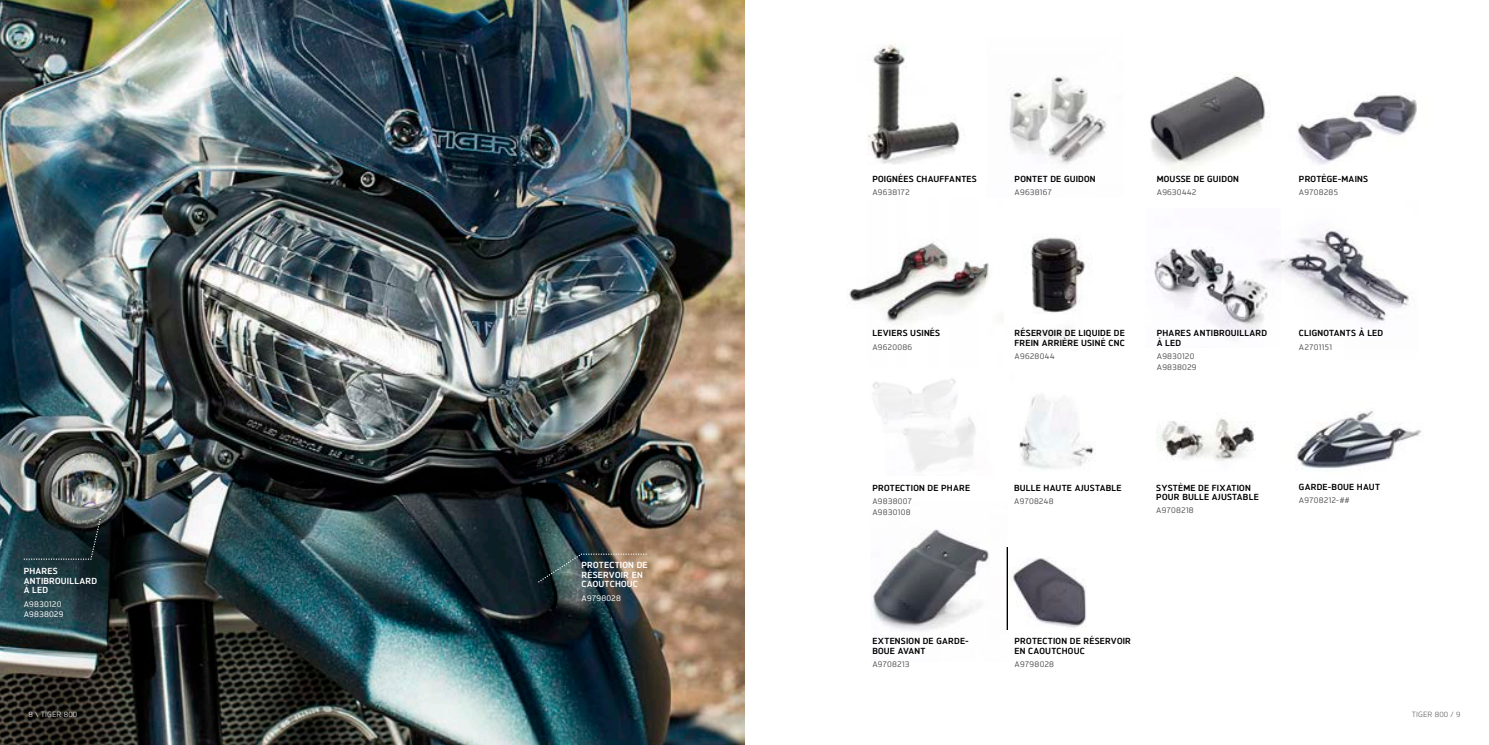
<style>
.page{position:relative;width:1489px;height:745px;background:#fff}
.page>*{position:absolute;margin:0;border:0;box-sizing:border-box;transform-origin:0 0}
.t1{font:700 8.75px/9.4px "Triumph Brokman";letter-spacing:.025em;color:#000}
.t2{font:700 8.75px/9.4px "Triumph Brokman";letter-spacing:.025em;color:#fff}
.t3{font:500 8.12px/10.6px "Triumph Brokman";letter-spacing:.04em;color:#565655}
.t4{font:500 8.12px/10.6px "Triumph Brokman";letter-spacing:.035em;color:#fff}
.t5{font:7.5px "Triumph Brokman";color:#fff}
.t6{font:7.5px "Triumph Brokman";color:#565655}
</style>
<div class="page">
<img style="left:0;top:0;width:744px;height:744px">
<img style="left:867px;top:44px;width:93px;height:120px">
<img style="left:1009px;top:76px;width:98px;height:88px">
<img style="left:849px;top:242px;width:137px;height:83px">
<img style="left:986px;top:237px;width:99px;height:105px">
<img style="left:1297px;top:95px;width:120px;height:70px">
<img style="left:1150px;top:72px;width:119px;height:99px">
<img style="left:1154px;top:247px;width:91px;height:92px">
<img style="left:1245px;top:228px;width:164px;height:109px">
<img style="left:872px;top:378px;width:85px;height:46px">
<img style="left:885px;top:409px;width:82px;height:23px">
<img style="left:1019px;top:394px;width:75px;height:75px">
<img style="left:1156px;top:418px;width:99px;height:43px">
<img style="left:1296px;top:411px;width:126px;height:58px">
<img style="left:871px;top:529px;width:136px;height:102px">
<img style="left:1004px;top:547px;width:82px;height:82px">
<svg style="left:538px;top:553px;width:108px;height:29px;background:#555b57"></svg>
<svg style="left:24px;top:518px;width:77px;height:41px;background:#1d2f34"></svg>
<p class="t2" style="left:24px;top:565px;width:75px">PHARES<br>ANTIBROUILLARD<br>À LED</p>
<p class="t4" style="left:24px;top:597px;width:41px">A9830120<br>A9838029</p>
<p class="t2" style="left:581px;top:559px;width:68px">PROTECTION DE<br>RÉSERVOIR EN<br>CAOUTCHOUC</p>
<p class="t4" style="left:581px;top:591px;width:41px">A9798028</p>
<p class="t1" style="left:872px;top:173px;width:106px">POIGNÉES CHAUFFANTES</p>
<p class="t3" style="left:872px;top:186px;width:39px">A9638172</p>
<p class="t1" style="left:1014px;top:173px;width:83px">PONTET DE GUIDON</p>
<p class="t3" style="left:1014px;top:186px;width:39px">A9638167</p>
<p class="t1" style="left:1156px;top:173px;width:84px">MOUSSE DE GUIDON</p>
<p class="t3" style="left:1156px;top:186px;width:41px">A9630442</p>
<p class="t1" style="left:1298px;top:173px;width:71px">PROTÈGE-MAINS</p>
<p class="t3" style="left:1298px;top:186px;width:40px">A9708285</p>
<p class="t1" style="left:872px;top:328px;width:69px">LEVIERS USINÉS</p>
<p class="t3" style="left:872px;top:341px;width:41px">A9620086</p>
<p class="t1" style="left:1014px;top:328px;width:112px">RÉSERVOIR DE LIQUIDE DE<br>FREIN ARRIÈRE USINÉ CNC</p>
<p class="t3" style="left:1014px;top:350px;width:42px">A9628044</p>
<p class="t1" style="left:1156px;top:328px;width:112px">PHARES ANTIBROUILLARD<br>À LED</p>
<p class="t3" style="left:1156px;top:350px;width:41px">A9830120<br>A9838029</p>
<p class="t1" style="left:1298px;top:328px;width:86px">CLIGNOTANTS À LED</p>
<p class="t3" style="left:1298px;top:341px;width:35px">A2701151</p>
<p class="t1" style="left:872px;top:482px;width:99px">PROTECTION DE PHARE</p>
<p class="t3" style="left:872px;top:495px;width:41px">A9838007<br>A9830108</p>
<p class="t1" style="left:1014px;top:482px;width:109px">BULLE HAUTE AJUSTABLE</p>
<p class="t3" style="left:1014px;top:495px;width:41px">A9708248</p>
<p class="t1" style="left:1156px;top:482px;width:104px">SYSTÈME DE FIXATION<br>POUR BULLE AJUSTABLE</p>
<p class="t3" style="left:1156px;top:504px;width:39px">A9708218</p>
<p class="t1" style="left:1298px;top:481px;width:82px">GARDE-BOUE HAUT</p>
<p class="t3" style="left:1298px;top:494px;width:52px">A9708212-##</p>
<p class="t1" style="left:872px;top:635px;width:98px">EXTENSION DE GARDE-<br>BOUE AVANT</p>
<p class="t3" style="left:872px;top:658px;width:39px">A9708213</p>
<p class="t1" style="left:1014px;top:635px;width:118px">PROTECTION DE RÉSERVOIR<br>EN CAOUTCHOUC</p>
<p class="t3" style="left:1014px;top:658px;width:41px">A9798028</p>
<p class="t5" style="left:28px;top:708px;width:50px">8 \ TIGER 800</p>
<p class="t6" style="left:1411px;top:708px;width:50px">TIGER 800 / 9</p>
</div>
